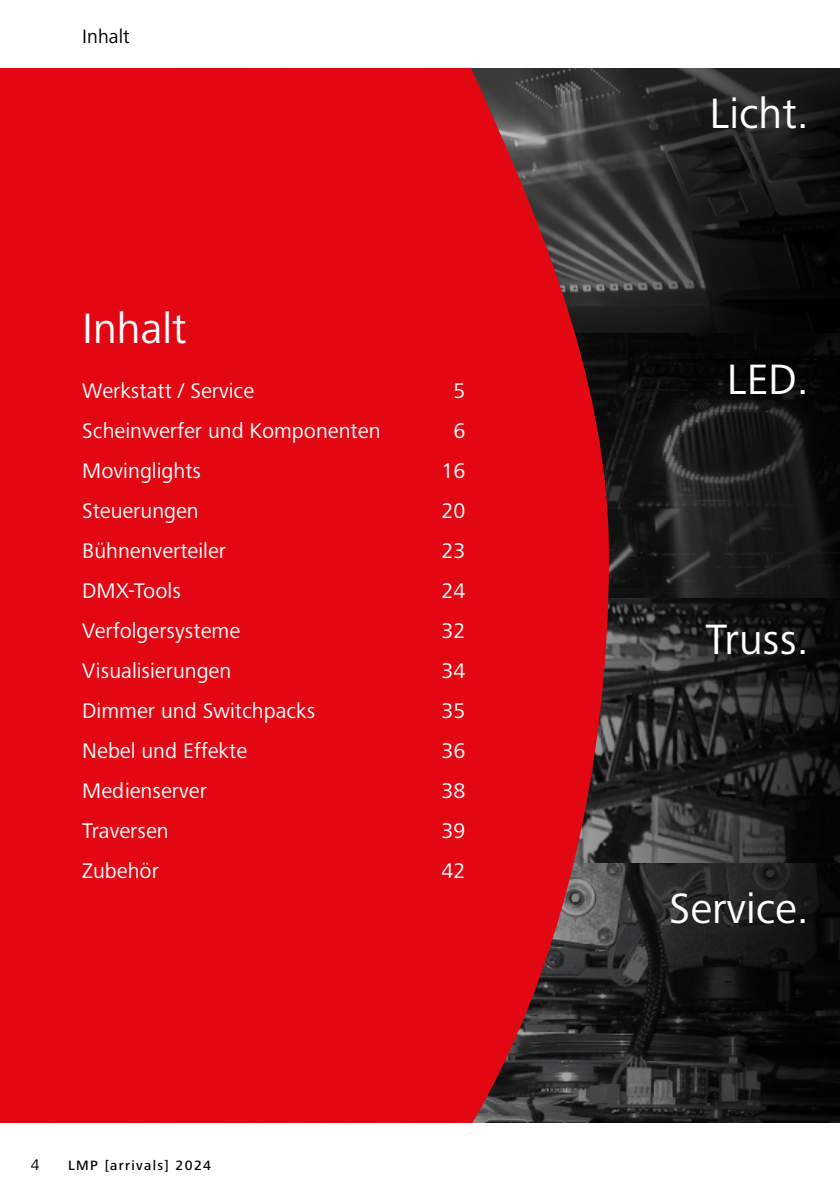
<style>
.page{position:relative;width:840px;height:1191px;background:#fff}
.page>*{position:absolute;margin:0;border:0;box-sizing:border-box;transform-origin:0 0}
.t1{font:44px "Frutiger Next Pro";color:#fff}
.t2{font:22px/40px "Frutiger Next Pro";color:#fff}
.t3{font:20px "Frutiger Next Pro";color:#000}
.t4{font:16px "Frutiger Next Pro";color:#000}
.t5{font:500 14px "Frutiger Next Pro";letter-spacing:.1em;color:#000}
</style>
<div class="page">
<svg style="left:608px;top:68px;width:231px;height:1055px;background:#1d1d1d"></svg>
<div style="left:0;top:68px;width:608px;height:1055px;background:#e30613"></div>
<p class="t3" style="left:82px;top:24px;width:49px">Inhalt</p>
<h1 class="t1" style="left:82px;top:303px;width:106px">Inhalt</h1>
<p class="t2" style="left:82px;top:370px;width:299px">Werkstatt / Service<br>Scheinwerfer und Komponenten<br>Movinglights<br>Steuerungen<br>Bühnenverteiler<br>DMX-Tools<br>Verfolgersysteme<br>Visualisierungen<br>Dimmer und Switchpacks<br>Nebel und Effekte<br>Medienserver<br>Traversen<br>Zubehör</p>
<p class="t2" style="left:441px;top:370px;width:25px;text-align:center">5<br>6<br>16<br>20<br>23<br>24<br>32<br>34<br>35<br>36<br>38<br>39<br>42</p>
<p class="t4" style="left:31px;top:1155px;width:10px">4</p>
<p class="t5" style="left:68px;top:1157px;width:144px">LMP [arrivals] 2024</p>
<h1 class="t1" style="left:709px;top:88px;width:101px">Licht.</h1>
<h1 class="t1" style="left:726px;top:354px;width:83px">LED.</h1>
<h1 class="t1" style="left:705px;top:614px;width:105px">Truss.</h1>
<h1 class="t1" style="left:668px;top:883px;width:141px">Service.</h1>
</div>
